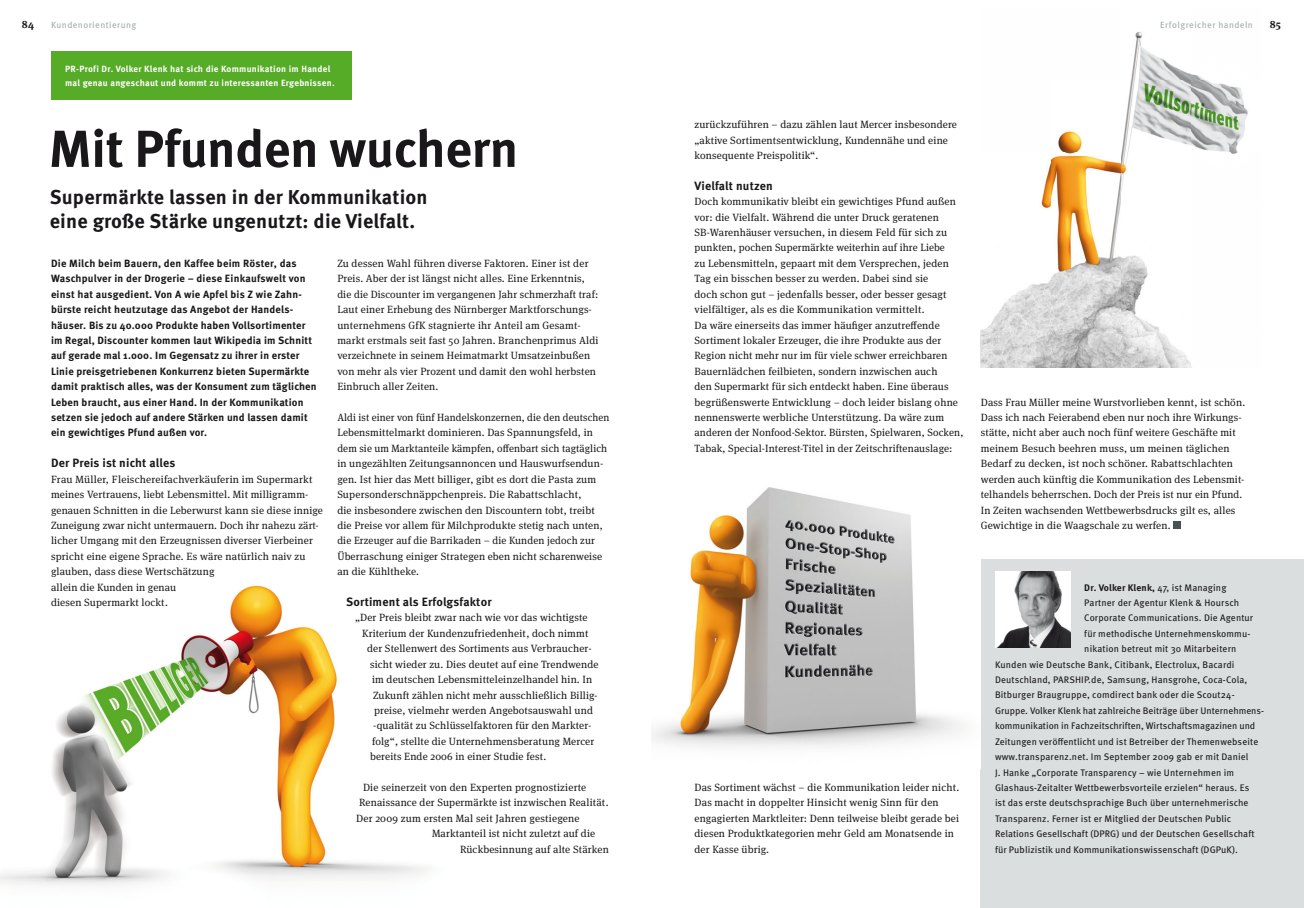
<style>
.page{position:relative;width:1304px;height:908px;background:#fff}
.page>*{position:absolute;margin:0;border:0;box-sizing:border-box;transform-origin:0 0}
.t1{font:700 52px "Meta OT";letter-spacing:-.01em;color:#1a171b}
.t2{font:700 20px/24px "Meta OT";letter-spacing:.01em;color:#1a171b}
.t3{font:700 12px "Meta OT";letter-spacing:.015em;color:#1a171b}
.t4{font:10.5px/15.4px "Meta Serif OT";letter-spacing:.015em;color:#1a171b}
.t5{font:700 10.5px/15.4px "Meta OT";letter-spacing:.015em;color:#1a171b}
.t6{font:700 10.5px "Meta Serif OT";color:#1a171b}
.t7{font:9.5px "Meta OT";letter-spacing:.015em;color:#1a171b}
.t8{font:700 9.5px "Meta OT";letter-spacing:.015em;color:#1a171b}
.t9{font:700 9px/14px "Meta OT";letter-spacing:.03em;color:#fff}
.t10{font:9px "Meta OT";letter-spacing:.05em;color:#a3acac}
.s1{font-weight:400}
</style>
<div class="page">
<div style="left:51px;top:51px;width:300px;height:48px;background:#56ab27"></div>
<img style="left:0;top:585px;width:428px;height:302px">
<div style="left:1173px;top:521px;width:7px;height:7px;background:#485252"></div>
<div style="left:981px;top:559px;width:323px;height:348px;background:#dadede"></div>
<img style="left:995px;top:571px;width:75px;height:76px">
<img style="left:652px;top:487px;width:312px;height:262px">
<img style="left:981px;top:32px;width:267px;height:335px">
<p class="t6" style="left:22px;top:19px;width:14px">84</p>
<p class="t10" style="left:51px;top:22px;width:87px">Kundenorientierung</p>
<p class="t9" style="left:65px;top:62px;width:271px">PR-Profi Dr. Volker Klenk hat sich die Kommunikation im Handel mal genau angeschaut und kommt zu interessanten Ergebnissen.</p>
<h1 class="t1" style="left:49px;top:130px;width:471px">Mit Pfunden wuchern</h1>
<h2 class="t2" style="left:50px;top:187px;width:379px">Supermärkte lassen in der Kommunikation eine große Stärke ungenutzt: die Vielfalt.</h2>
<p class="t5" style="left:51px;top:256px;width:267px">Die Milch beim Bauern, den Kaffee beim Röster, das Waschpulver in der Drogerie – diese Einkaufswelt von einst hat ausgedient. Von A wie Apfel bis Z wie Zahn&shy;bürste reicht heutzutage das Angebot der Handels&shy;häuser. Bis zu 40.000 Produkte haben Vollsortimenter im Regal, Discounter kommen laut Wikipedia im Schnitt auf gerade mal 1.000. Im Gegensatz zu ihrer in erster Linie preisgetriebenen Konkurrenz bieten Supermärkte damit praktisch alles, was der Konsument zum täglichen Leben braucht, aus einer Hand. In der Kommunikation setzen sie jedoch auf andere Stärken und lassen damit ein gewichtiges Pfund außen vor.</p>
<p class="t3" style="left:51px;top:458px;width:126px">Der Preis ist nicht alles</p>
<p class="t4" style="left:51px;top:471px;width:273px">Frau Müller, Fleischereifachverkäuferin im Supermarkt meines Vertrauens, liebt Lebensmittel. Mit milligramm&shy;genauen Schnitten in die Leberwurst kann sie diese innige Zuneigung zwar nicht untermauern. Doch ihr nahezu zärt&shy;licher Umgang mit den Erzeugnissen diverser Vierbeiner spricht eine eigene Sprache. Es wäre natürlich naiv zu glauben, dass diese Wertschätzung<br>allein die Kunden in genau<br>diesen Supermarkt lockt.</p>
<p class="t4" style="left:337px;top:256px;width:263px">Zu dessen Wahl führen diverse Faktoren. Einer ist der Preis. Aber der ist längst nicht alles. Eine Erkenntnis, die die Discounter im vergangenen Jahr schmerzhaft traf:<br>Laut einer Erhebung des Nürnberger Marktforschungs&shy;unternehmens GfK stagnierte ihr Anteil am Gesamt&shy;markt erstmals seit fast 50 Jahren. Branchenprimus Aldi verzeichnete in seinem Heimatmarkt Umsatzeinbußen von mehr als vier Prozent und damit den wohl herbsten Einbruch aller Zeiten.</p>
<p class="t4" style="left:337px;top:410px;width:274px">Aldi ist einer von fünf Handelskonzernen, die den deutschen Lebensmittelmarkt dominieren. Das Spannungsfeld, in dem sie um Marktanteile kämpfen, offenbart sich tagtäglich in ungezählten Zeitungsannoncen und Hauswurfsendun&shy;gen. Ist hier das Mett billiger, gibt es dort die Pasta zum Supersonderschnäppchenpreis. Die Rabattschlacht,<br>die insbesondere zwischen den Discountern tobt, treibt die Preise vor allem für Milchprodukte stetig nach unten, die Erzeuger auf die Barrikaden – die Kunden jedoch zur Überraschung einiger Strategen eben nicht scharenweise an die Kühltheke.</p>
<p class="t3" style="left:346px;top:597px;width:147px">Sortiment als Erfolgsfaktor</p>
<p class="t4" style="left:355px;top:610px;width:234px">„Der Preis bleibt zwar nach wie vor das wichtigste</p>
<p class="t4" style="left:362px;top:625px;width:228px">Kriterium der Kundenzufriedenheit, doch nimmt</p>
<p class="t4" style="left:367px;top:641px;width:226px">der Stellenwert des Sortiments aus Verbraucher-</p>
<p class="t4" style="left:370px;top:656px;width:230px">sicht wieder zu. Dies deutet auf eine Trendwende</p>
<p class="t4" style="left:372px;top:672px;width:222px">im deutschen Lebensmitteleinzelhandel hin. In</p>
<p class="t4" style="left:373px;top:687px;width:226px">Zukunft zählen nicht mehr ausschließlich Billig-</p>
<p class="t4" style="left:374px;top:702px;width:220px">preise, vielmehr werden Angebotsauswahl und</p>
<p class="t4" style="left:373px;top:718px;width:220px">-qualität zu Schlüsselfaktoren für den Markter-</p>
<p class="t4" style="left:372px;top:733px;width:224px">folg“, stellte die Unternehmensberatung Mercer</p>
<p class="t4" style="left:370px;top:749px;width:178px">bereits Ende 2006 in einer Studie fest.</p>
<p class="t4" style="left:363px;top:779px;width:225px">Die seinerzeit von den Experten prognostizierte</p>
<p class="t4" style="left:359px;top:795px;width:251px">Renaissance der Supermärkte ist inzwischen Realität.</p>
<p class="t4" style="left:356px;top:810px;width:225px">Der 2009 zum ersten Mal seit Jahren gestiegene</p>
<p class="t4" style="left:432px;top:826px;width:165px">Marktanteil ist nicht zuletzt auf die</p>
<p class="t4" style="left:460px;top:841px;width:150px">Rückbesinnung auf alte Stärken</p>
<p class="t10" style="left:1160px;top:22px;width:94px">Erfolgreicher handeln</p>
<p class="t6" style="left:1270px;top:19px;width:13px">85</p>
<p class="t4" style="left:694px;top:117px;width:264px">zurückzuführen – dazu zählen laut Mercer insbesondere „aktive Sortimentsentwicklung, Kundennähe und eine konsequente Preispolitik“.</p>
<p class="t3" style="left:694px;top:181px;width:80px">Vielfalt nutzen</p>
<p class="t4" style="left:694px;top:194px;width:270px">Doch kommunikativ bleibt ein gewichtiges Pfund außen vor: die Vielfalt. Während die unter Druck geratenen SB-Warenhäuser versuchen, in diesem Feld für sich zu punkten, pochen Supermärkte weiterhin auf ihre Liebe<br>zu Lebensmitteln, gepaart mit dem Versprechen, jeden Tag ein bisschen besser zu werden. Dabei sind sie<br>doch schon gut – jedenfalls besser, oder besser gesagt vielfältiger, als es die Kommunikation vermittelt.<br>Da wäre einerseits das immer häufiger anzutreffende Sortiment lokaler Erzeuger, die ihre Produkte aus der Region nicht mehr nur im für viele schwer erreichbaren Bauernlädchen feilbieten, sondern inzwischen auch<br>den Supermarkt für sich entdeckt haben. Eine überaus begrüßenswerte Entwicklung – doch leider bislang ohne nennenswerte werbliche Unterstützung. Da wäre zum anderen der Nonfood-Sektor. Bürsten, Spielwaren, Socken, Tabak, Special-Interest-Titel in der Zeitschriftenauslage:</p>
<p class="t4" style="left:981px;top:394px;width:266px">Dass Frau Müller meine Wurstvorlieben kennt, ist schön.<br>Dass ich nach Feierabend eben nur noch ihre Wirkungs&shy;stätte, nicht aber auch noch fünf weitere Geschäfte mit meinem Besuch beehren muss, um meinen täglichen Bedarf zu decken, ist noch schöner. Rabattschlachten werden auch künftig die Kommunikation des Lebensmit&shy;telhandels beherrschen. Doch der Preis ist nur ein Pfund.<br>In Zeiten wachsenden Wettbewerbsdrucks gilt es, alles Gewichtige in die Waagschale zu werfen.</p>
<p class="t4" style="left:694px;top:779px;width:266px">Das Sortiment wächst – die Kommunikation leider nicht.<br>Das macht in doppelter Hinsicht wenig Sinn für den engagierten Marktleiter: Denn teilweise bleibt gerade bei diesen Produktkategorien mehr Geld am Monatsende in der Kasse übrig.</p>
<p class="t8" style="left:1084px;top:583px;width:144px">Dr. Volker Klenk, <span class="s1">47, ist Managing</span></p>
<p class="t7" style="left:1084px;top:599px;width:156px">Partner der Agentur Klenk &amp; Hoursch</p>
<p class="t7" style="left:1084px;top:614px;width:170px">Corporate Communications. Die Agentur</p>
<p class="t7" style="left:1084px;top:629px;width:168px">für methodische Unternehmenskommu-</p>
<p class="t7" style="left:1084px;top:645px;width:154px">nikation betreut mit 30 Mitarbeitern</p>
<p class="t7" style="left:995px;top:660px;width:241px">Kunden wie Deutsche Bank, Citibank, Electrolux, Bacardi</p>
<p class="t7" style="left:995px;top:676px;width:254px">Deutschland, PARSHIP.de, Samsung, Hansgrohe, Coca-Cola,</p>
<p class="t7" style="left:995px;top:691px;width:241px">Bitburger Braugruppe, comdirect bank oder die Scout24-</p>
<p class="t7" style="left:995px;top:706px;width:271px">Gruppe. Volker Klenk hat zahlreiche Beiträge über Unternehmens-</p>
<p class="t7" style="left:995px;top:722px;width:262px">kommunikation in Fachzeitschriften, Wirtschaftsmagazinen und</p>
<p class="t7" style="left:995px;top:737px;width:265px">Zeitungen veröffentlicht und ist Betreiber der Themenwebseite</p>
<p class="t7" style="left:995px;top:753px;width:255px">www.transparenz.net. Im September 2009 gab er mit Daniel</p>
<p class="t7" style="left:995px;top:768px;width:241px">J. Hanke „Corporate Transparency – wie Unternehmen im</p>
<p class="t7" style="left:995px;top:783px;width:256px">Glashaus-Zeitalter Wettbewerbsvorteile erzielen“ heraus. Es</p>
<p class="t7" style="left:995px;top:799px;width:255px">ist das erste deutschsprachige Buch über unternehmerische</p>
<p class="t7" style="left:995px;top:814px;width:238px">Transparenz. Ferner ist er Mitglied der Deutschen Public</p>
<p class="t7" style="left:995px;top:830px;width:261px">Relations Gesellschaft (DPRG) und der Deutschen Gesellschaft</p>
<p class="t7" style="left:995px;top:845px;width:244px">für Publizistik und Kommunikationswissenschaft (DGPuK).</p>
</div>
